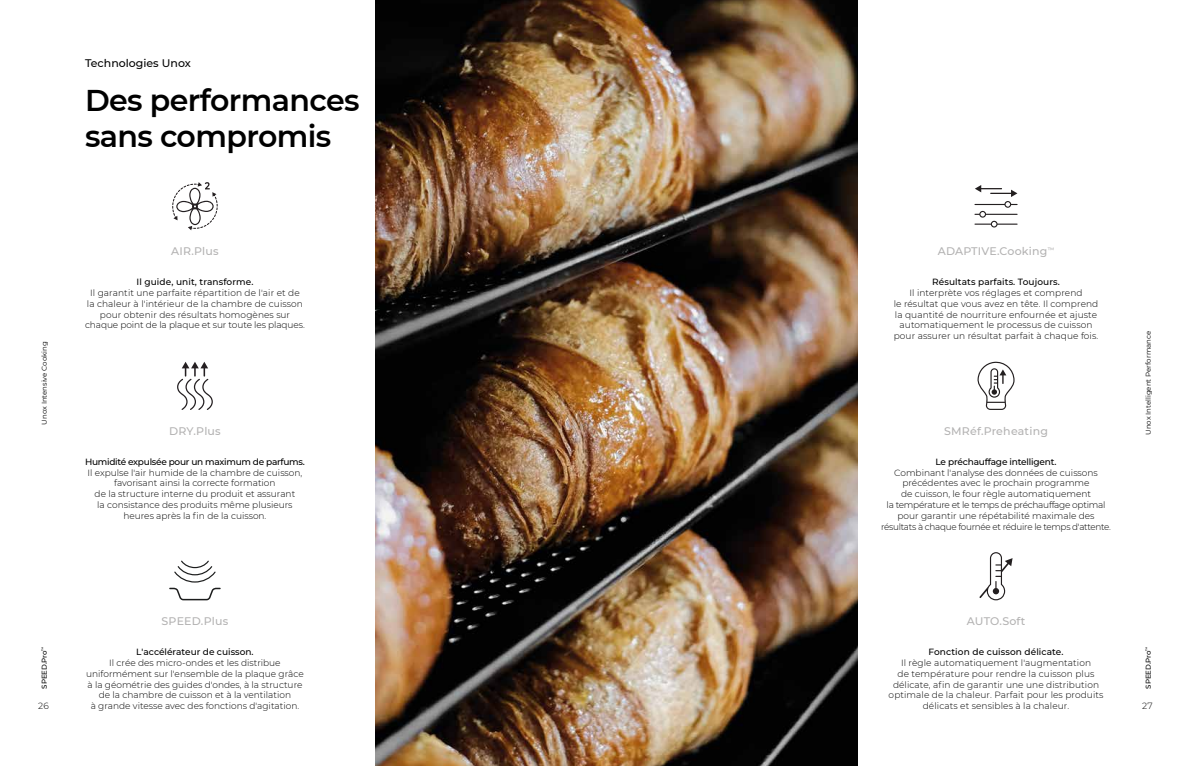
<style>
.page{position:relative;width:1191px;height:766px;background:#fff}
.page>*{position:absolute;margin:0;border:0;box-sizing:border-box;transform-origin:0 0}
.t1{font:600 30px/36px "Montserrat";letter-spacing:-.02em;color:#000}
.t2{font:500 11px "Montserrat";letter-spacing:.02em;color:#b3b2b2}
.t3{font:500 11px "Montserrat";color:#000}
.t4{font:300 9px/10.8px "Montserrat";color:#000;text-align:center}
.t5{font:500 9px "Montserrat";color:#000}
.t6{font:500 9px "Montserrat";letter-spacing:-.03em;color:#000}
.t7{font:500 9px "Montserrat";letter-spacing:-.02em;color:#000}
.t8{font:7px "Montserrat";color:#000}
.t9{font:500 7px "Montserrat";letter-spacing:-.005em;color:#000}
</style>
<div class="page">
<img style="left:376px;top:0;width:481px;height:765px">
<svg style="left:974px;top:185px;width:43px;height:42px"></svg>
<svg style="left:172px;top:182px;width:46px;height:48px"></svg>
<svg style="left:977px;top:361px;width:37px;height:49px"></svg>
<svg style="left:177px;top:362px;width:36px;height:48px"></svg>
<svg style="left:979px;top:552px;width:33px;height:48px"></svg>
<svg style="left:169px;top:560px;width:52px;height:40px"></svg>
<p class="t3" style="left:85px;top:56px;width:107px">Technologies Unox</p>
<h1 class="t1" style="left:85px;top:81px;width:276px">Des performances sans compromis</h1>
<p class="t8" style="left:40px;top:424px;width:84px;rotate:-90deg">Unox Intensive Cooking</p>
<p class="t2" style="left:171px;top:243px;width:49px">AIR.Plus</p>
<p class="t5" style="left:136px;top:275px;width:118px">Il guide, unit, transforme.</p>
<p class="t4" style="left:85px;top:287px;width:221px">Il garantit une parfaite répartition de l'air et de<br>la chaleur à l'intérieur de la chambre de cuisson pour obtenir des résultats homogènes sur chaque point de la plaque et sur toute les plaques.</p>
<p class="t2" style="left:169px;top:423px;width:53px">DRY.Plus</p>
<p class="t6" style="left:85px;top:455px;width:221px">Humidité expulsée pour un maximum de parfums.</p>
<p class="t4" style="left:87px;top:466px;width:216px">Il expulse l'air humide de la chambre de cuisson, favorisant ainsi la correcte formation<br>de la structure interne du produit et assurant<br>la consistance des produits même plusieurs heures après la fin de la cuisson.</p>
<p class="t2" style="left:162px;top:613px;width:68px">SPEED.Plus</p>
<p class="t2" style="left:937px;top:243px;width:118px">ADAPTIVE.Cooking<sup>™</sup></p>
<p class="t5" style="left:932px;top:275px;width:129px">Résultats parfaits. Toujours.</p>
<p class="t4" style="left:893px;top:287px;width:206px">Il interprète vos réglages et comprend<br>le résultat que vous avez en tête. Il comprend la quantité de nourriture enfournée et ajuste automatiquement le processus de cuisson pour assurer un résultat parfait à chaque fois.</p>
<p class="t2" style="left:944px;top:423px;width:105px">SMRéf.Preheating</p>
<p class="t7" style="left:935px;top:455px;width:123px">Le préchauffage intelligent.</p>
<p class="t4" style="left:881px;top:466px;width:231px">Combinant l'analyse des données de cuissons précédentes avec le prochain programme<br>de cuisson, le four règle automatiquement<br>la température et le temps de préchauffage optimal pour garantir une répétabilité maximale des résultats à chaque fournée et réduire le temps d'attente.</p>
<p class="t2" style="left:966px;top:613px;width:60px">AUTO.Soft</p>
<p class="t8" style="left:1143px;top:435px;width:105px;rotate:-90deg">Unox Intelligent Performance</p>
<p class="t9" style="left:40px;top:688px;width:44px;rotate:-90deg">SPEED.Pro<sup>™</sup></p>
<p class="t9" style="left:1143px;top:688px;width:44px;rotate:-90deg">SPEED.Pro<sup>™</sup></p>
<p class="t4" style="left:1142px;top:700px;width:12px">27</p>
<p class="t5" style="left:136px;top:645px;width:119px">L'accélérateur de cuisson.</p>
<p class="t4" style="left:86px;top:657px;width:219px">Il crée des micro-ondes et les distribue uniformément sur l'ensemble de la plaque grâce à la géométrie des guides d'ondes, à la structure de la chambre de cuisson et à la ventilation<br>à grande vitesse avec des fonctions d'agitation.</p>
<p class="t5" style="left:928px;top:645px;width:137px">Fonction de cuisson délicate.</p>
<p class="t4" style="left:888px;top:657px;width:216px">Il règle automatiquement l'augmentation<br>de température pour rendre la cuisson plus délicate, afin de garantir une une distribution optimale de la chaleur. Parfait pour les produits délicats et sensibles à la chaleur.</p>
<p class="t4" style="left:38px;top:700px;width:12px">26</p>
</div>
